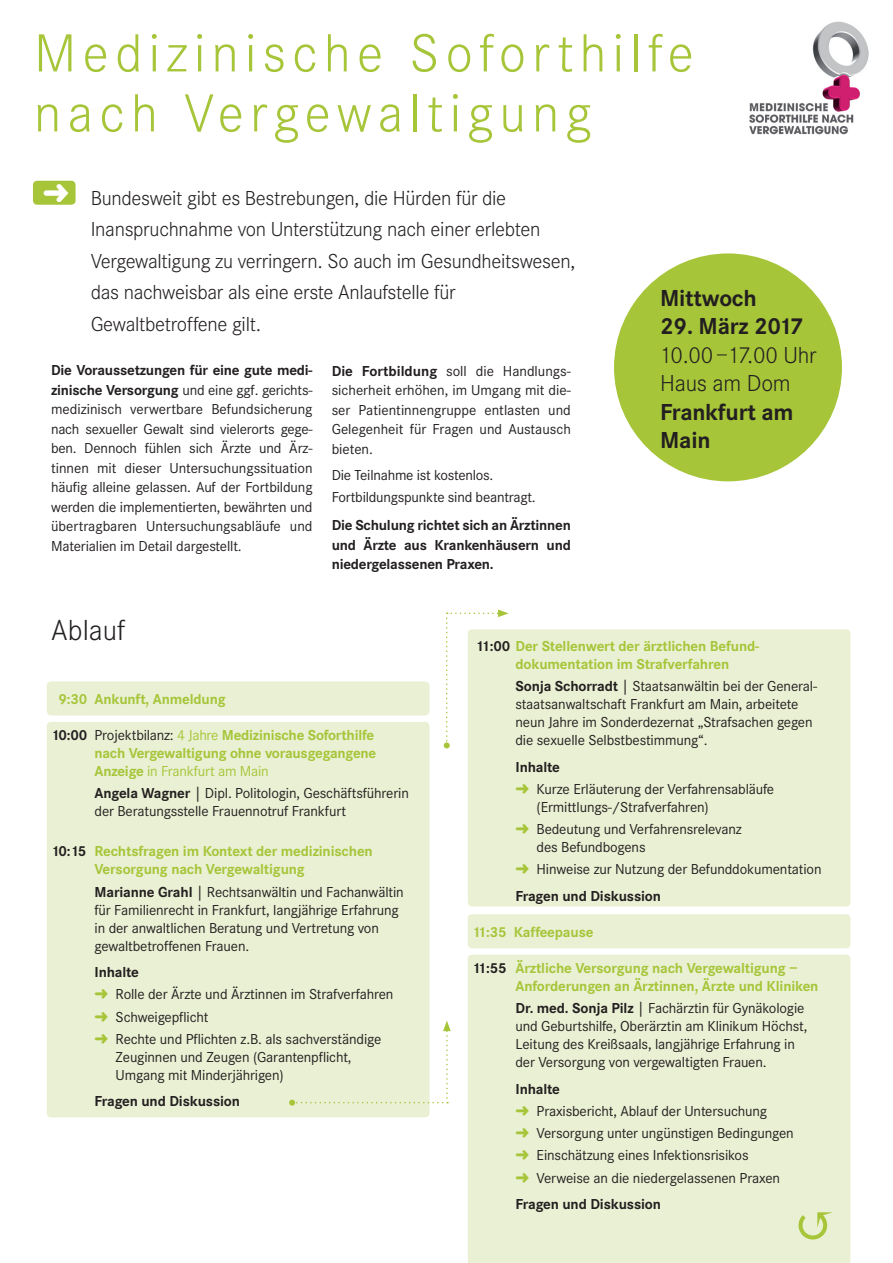
<style>
.page{position:relative;width:893px;height:1263px;background:#fff}
.page>*{position:absolute;margin:0;border:0;box-sizing:border-box;transform-origin:0 0}
.t1{font:300 55.5px/60px "Corporate S";letter-spacing:.11em;color:#a6c539}
.t2{font:51px "DejaVu Serif";color:#a6c539}
.t3{font:300 30px "Corporate S";color:#231f20}
.t4{font:700 24px/28.5px "Corporate S";letter-spacing:-.01em;color:#231f20}
.t5{font:300 24px/28.5px "Corporate S";letter-spacing:-.01em;color:#231f20}
.t6{font:300 21px/31.5px "Corporate S";letter-spacing:-.015em;color:#231f20}
.t7{font:15px/19.5px "Corporate S";letter-spacing:-.01em;color:#231f20}
.t8{font:700 15px/18px "Corporate S";letter-spacing:-.01em;color:#a6c539}
.t9{font:700 15px/19.5px "Corporate S";letter-spacing:-.015em;color:#231f20;text-align:justify}
.s1{color:#fff}
.s2{font-weight:700}
.s3{color:#231f20}
.s4{font-weight:400;color:#231f20}
.s5{font-weight:400}
.s6{color:#a6c539}
</style>
<div class="page">
<div style="left:468px;top:629px;width:382px;height:277px;background:#eaf0d3;border-radius:4px"></div>
<div style="left:468px;top:955px;width:382px;height:308px;background:#eaf0d3"></div>
<div style="left:468px;top:914px;width:382px;height:34px;background:#eaf0d3;border-radius:4px"></div>
<div style="left:47px;top:722px;width:382px;height:395px;background:#eaf0d3;border-radius:4px"></div>
<div style="left:47px;top:681px;width:382px;height:34px;background:#eaf0d3;border-radius:4px"></div>
<img style="left:749px;top:21px;width:120px;height:113px">
<div style="left:33px;top:181px;width:43px;height:24px;background:#a6c539;border-radius:4px"></div>
<div style="left:615px;top:254px;width:226px;height:227px;background:#a6c539;border-radius:50%"></div>
<svg style="left:289px;top:1020px;width:162px;height:86px"></svg>
<svg style="left:444px;top:609px;width:65px;height:139px"></svg>
<h1 class="t1" style="left:34px;top:24px;width:661px">Medizinische Soforthilfe nach Vergewaltigung</h1>
<p class="t6" style="left:91px;top:182px;width:486px;text-indent:-48px"><span class="s1">➜</span> Bundesweit gibt es Bestrebungen, die Hürden für die Inanspruchnahme von Unterstützung nach einer erlebten Vergewaltigung zu verringern. So auch im Gesundheitswesen, das nachweisbar als eine erste Anlaufstelle für Gewaltbetroffene gilt.</p>
<p class="t7" style="left:51px;top:361px;width:263px;text-align:justify"><span class="s2">Die Voraussetzungen für eine gute medi&shy;zinische Versorgung</span> und eine ggf. gerichts&shy;medizinisch verwertbare Befundsicherung nach sexueller Gewalt sind vielerorts gege&shy;ben. Dennoch fühlen sich Ärzte und Ärz&shy;tinnen mit dieser Untersuchungssituation häufig alleine gelassen. Auf der Fortbildung werden die implementierten, bewährten und übertragbaren Untersuchungsabläufe und Materialien im Detail dargestellt.</p>
<p class="t7" style="left:332px;top:361px;width:241px;text-align:justify"><span class="s2">Die Fortbildung</span> soll die Handlungs&shy;sicherheit erhöhen, im Umgang mit die&shy;ser Patientinnengruppe entlasten und Gelegenheit für Fragen und Austausch bieten.</p>
<p class="t7" style="left:332px;top:464px;width:206px;line-height:22.2px">Die Teilnahme ist kostenlos.<br>Fortbildungspunkte sind beantragt.</p>
<p class="t9" style="left:332px;top:516px;width:241px">Die Schulung richtet sich an Ärztinnen und Ärzte aus Krankenhäusern und niedergelassenen Praxen.</p>
<h3 class="t4" style="left:660px;top:284px;width:98px">Mittwoch</h3>
<h3 class="t4" style="left:660px;top:312px;width:144px">29. März 2017</h3>
<h3 class="t5" style="left:660px;top:341px;width:158px">10.00–17.00 Uhr<br>Haus am Dom</h3>
<h3 class="t4" style="left:660px;top:398px;width:135px">Frankfurt am<br>Main</h3>
<h3 class="t3" style="left:51px;top:613px;width:76px">Ablauf</h3>
<p class="t8" style="left:58px;top:690px;width:169px">9:30 Ankunft, Anmeldung</p>
<p class="t8" style="left:95px;top:726px;width:283px;text-indent:-43px"><span class="s3">10:00</span> <span class="s4">Projektbilanz:</span> <span class="s5">4 Jahre</span> Medizinische Soforthilfe nach Vergewaltigung ohne vorausgegangene<br>Anzeige <span class="s5">in Frankfurt am Main</span></p>
<p class="t7" style="left:95px;top:784px;width:316px;line-height:18px"><span class="s2">Angela Wagner</span> | Dipl. Politologin, Geschäftsführerin der Beratungsstelle Frauennotruf Frankfurt</p>
<p class="t8" style="left:95px;top:842px;width:280px;text-indent:-44px"><span class="s3">10:15</span> Rechtsfragen im Kontext der medizinischen<br>Versorgung nach Vergewaltigung</p>
<p class="t7" style="left:95px;top:883px;width:311px;line-height:18px"><span class="s2">Marianne Grahl</span> | Rechtsanwältin und Fachanwältin für Familienrecht in Frankfurt, langjährige Erfahrung in der anwaltlichen Beratung und Vertretung von gewaltbetroffenen Frauen.</p>
<p class="t7" style="left:95px;top:961px;width:300px;line-height:22.2px"><span class="s2">Inhalte<br></span><span class="s6">➜</span> Rolle der Ärzte und Ärztinnen im Strafverfahren <span class="s6">➜</span> Schweigepflicht<br><span class="s6">➜</span> Rechte und Pflichten z.B. als sachverständige</p>
<p class="t7" style="left:116px;top:1048px;width:237px;line-height:18px">Zeuginnen und Zeugen (Garantenpflicht,<br>Umgang mit Minderjährigen)</p>
<p class="t9" style="left:95px;top:1092px;width:147px">Fragen und Diskussion</p>
<p class="t8" style="left:515px;top:637px;width:245px;text-indent:-40px"><span class="s3">11:00</span> Der Stellenwert der ärztlichen Befund&shy;dokumentation im Strafverfahren</p>
<p class="t7" style="left:515px;top:677px;width:303px;line-height:18px"><span class="s2">Sonja Schorradt</span> | Staatsanwältin bei der General&shy;staatsanwaltschaft Frankfurt am Main, arbeitete neun Jahre im Sonderdezernat „Strafsachen gegen die sexuelle Selbstbestimmung“.</p>
<p class="t7" style="left:515px;top:756px;width:260px;line-height:22.2px"><span class="s2">Inhalte<br></span><span class="s6">➜</span> Kurze Erläuterung der Verfahrensabläufe</p>
<p class="t7" style="left:515px;top:796px;width:228px;line-height:22.2px;text-indent:21px">(Ermittlungs-/Strafverfahren)<br><span class="s6">➜</span> Bedeutung und Verfahrensrelevanz</p>
<p class="t7" style="left:515px;top:836px;width:308px;line-height:22.2px;text-indent:21px">des Befundbogens<br><span class="s6">➜</span> Hinweise zur Nutzung der Befunddokumentation</p>
<p class="t9" style="left:515px;top:886px;width:147px">Fragen und Diskussion</p>
<p class="t8" style="left:472px;top:923px;width:123px">11:35 Kaffeepause</p>
<p class="t8" style="left:515px;top:959px;width:304px;text-indent:-44px"><span class="s3">11:55</span> Ärztliche Versorgung nach Vergewaltigung –<br>Anforderungen an Ärztinnen, Ärzte und Kliniken</p>
<p class="t7" style="left:515px;top:999px;width:293px;line-height:18px"><span class="s2">Dr. med. Sonja Pilz</span> | Fachärztin für Gynäkologie und Geburtshilfe, Oberärztin am Klinikum Höchst, Leitung des Kreißsaals, langjährige Erfahrung in der Versorgung von vergewaltigten Frauen.</p>
<p class="t7" style="left:515px;top:1078px;width:280px;line-height:22.2px"><span class="s2">Inhalte<br></span><span class="s6">➜</span> Praxisbericht, Ablauf der Untersuchung<br><span class="s6">➜</span> Versorgung unter ungünstigen Bedingungen <span class="s6">➜</span> Einschätzung eines Infektionsrisikos<br><span class="s6">➜</span> Verweise an die niedergelassenen Praxen</p>
<p class="t9" style="left:515px;top:1195px;width:147px">Fragen und Diskussion</p>
<h2 class="t2" style="left:794px;top:1180px;width:44px">↺</h2>
</div>
